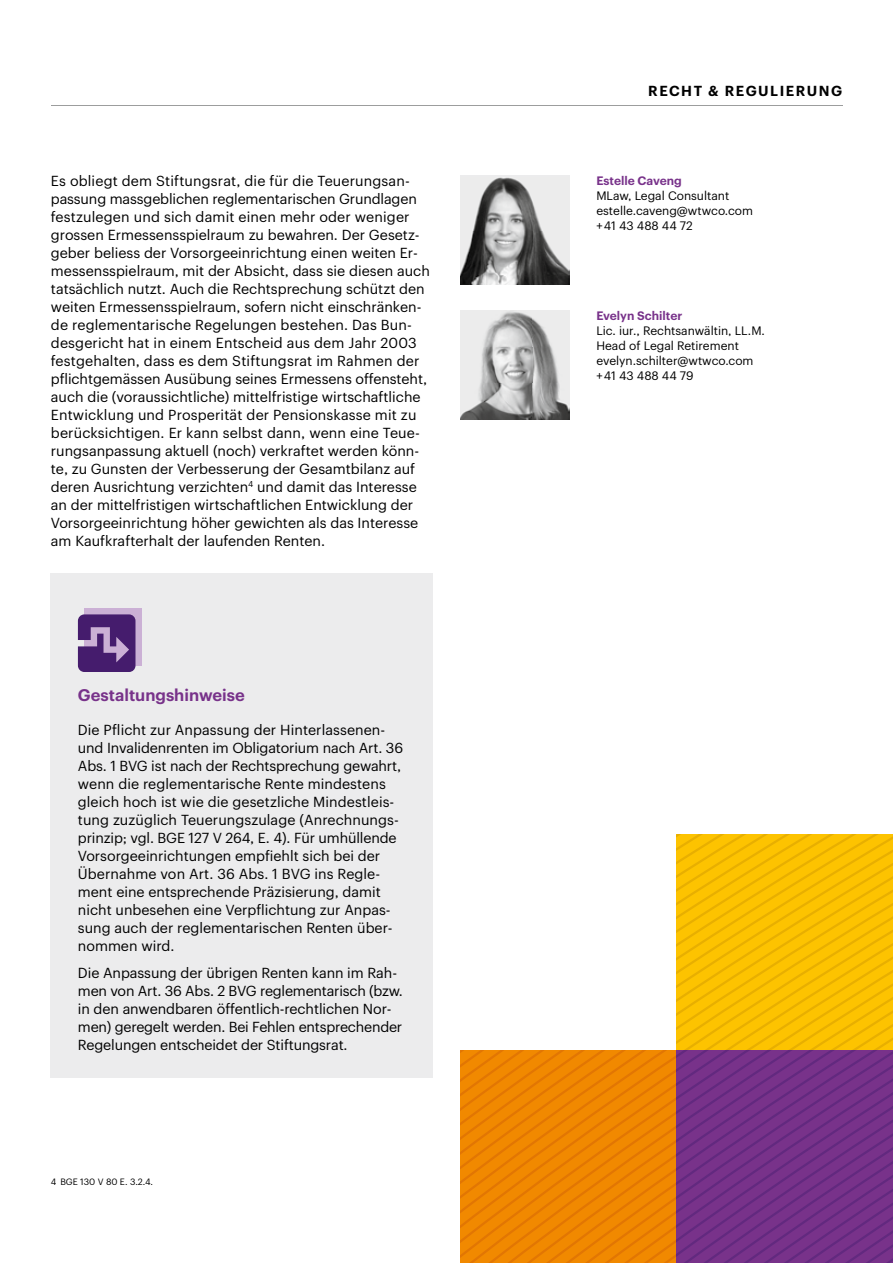
<style>
.page{position:relative;width:893px;height:1263px;background:#fff}
.page>*{position:absolute;margin:0;border:0;box-sizing:border-box;transform-origin:0 0}
.t1{font:600 16.5px "Graphik";color:#78328a}
.t2{font:14.25px/18px "Graphik";color:#000}
.t3{font:600 14.25px "Graphik";letter-spacing:.105em;color:#000}
.t4{font:12px/15px "Graphik";color:#000}
.t5{font:600 12px "Graphik";color:#78328a}
.t6{font:9px "Graphik";color:#000}
</style>
<div class="page">
<hr style="left:51px;top:105px;width:791px;height:1px;background:#9c9d9d">
<div style="left:51px;top:573px;width:382px;height:504px;background:#ececed"></div>
<div style="left:84px;top:608px;width:58px;height:57px;background:#cbb0d5"></div>
<svg style="left:78px;top:614px;width:57px;height:58px"></svg>
<img style="left:460px;top:178px;width:109px;height:107px">
<img style="left:460px;top:311px;width:109px;height:109px">
<svg style="left:460px;top:834px;width:433px;height:429px"></svg>
<p class="t2" style="left:51px;top:171px;width:380px">Es obliegt dem Stiftungsrat, die für die Teuerungsan&shy;passung massgeblichen reglementarischen Grundlagen festzulegen und sich damit einen mehr oder weniger grossen Ermessensspielraum zu bewahren. Der Gesetz&shy;geber beliess der Vorsorgeeinrichtung einen weiten Er&shy;messensspielraum, mit der Absicht, dass sie diesen auch tatsächlich nutzt. Auch die Rechtsprechung schützt den weiten Ermessensspielraum, sofern nicht einschränken&shy;de reglementarische Regelungen bestehen. Das Bun&shy;desgericht hat in einem Entscheid aus dem Jahr 2003 festgehalten, dass es dem Stiftungsrat im Rahmen der pflichtgemässen Ausübung seines Ermessens offensteht, auch die (voraussichtliche) mittelfristige wirtschaftliche Entwicklung und Prosperität der Pensionskasse mit zu berücksichtigen. Er kann selbst dann, wenn eine Teue&shy;rungsanpassung aktuell (noch) verkraftet werden könn&shy;te, zu Gunsten der Verbesserung der Gesamtbilanz auf deren Ausrichtung verzichten<sup>4</sup> und damit das Interesse an der mittelfristigen wirtschaftlichen Entwicklung der Vorsorgeeinrichtung höher gewichten als das Interesse am Kaufkrafterhalt der laufenden Renten.</p>
<p class="t1" style="left:78px;top:682px;width:168px">Gestaltungshinweise</p>
<p class="t2" style="left:78px;top:720px;width:327px">Die Pflicht zur Anpassung der Hinterlassenen&shy;und Invalidenrenten im Obligatorium nach Art. 36<br>Abs. 1 BVG ist nach der Rechtsprechung gewahrt, wenn die reglementarische Rente mindestens gleich hoch ist wie die gesetzliche Mindestleis&shy;tung zuzüglich Teuerungszulage (Anrechnungs&shy;prinzip; vgl. BGE 127 V 264, E. 4). Für umhüllende Vorsorgeeinrichtungen empfiehlt sich bei der Übernahme von Art. 36 Abs. 1 BVG ins Regle&shy;ment eine entsprechende Präzisierung, damit nicht unbesehen eine Verpflichtung zur Anpas&shy;sung auch der reglementarischen Renten über&shy;nommen wird.</p>
<p class="t2" style="left:78px;top:963px;width:327px">Die Anpassung der übrigen Renten kann im Rah&shy;men von Art. 36 Abs. 2 BVG reglementarisch (bzw. in den anwendbaren öffentlich-rechtlichen Nor&shy;men) geregelt werden. Bei Fehlen entsprechender Regelungen entscheidet der Stiftungsrat.</p>
<p class="t6" style="left:51px;top:1175px;width:104px">4 BGE 130 V 80 E. 3.2.4.</p>
<p class="t3" style="left:648px;top:80px;width:195px">RECHT &amp; REGULIERUNG</p>
<p class="t5" style="left:596px;top:172px;width:87px">Estelle Caveng</p>
<p class="t4" style="left:596px;top:187px;width:158px">MLaw, Legal Consultant estelle.caveng@wtwco.com + 41 43 488 44 72</p>
<p class="t5" style="left:596px;top:307px;width:88px">Evelyn Schilter</p>
<p class="t4" style="left:596px;top:322px;width:170px">Lic. iur., Rechtsanwältin, LL.M.<br>Head of Legal Retirement evelyn.schilter@wtwco.com<br>+ 41 43 488 44 79</p>
</div>
